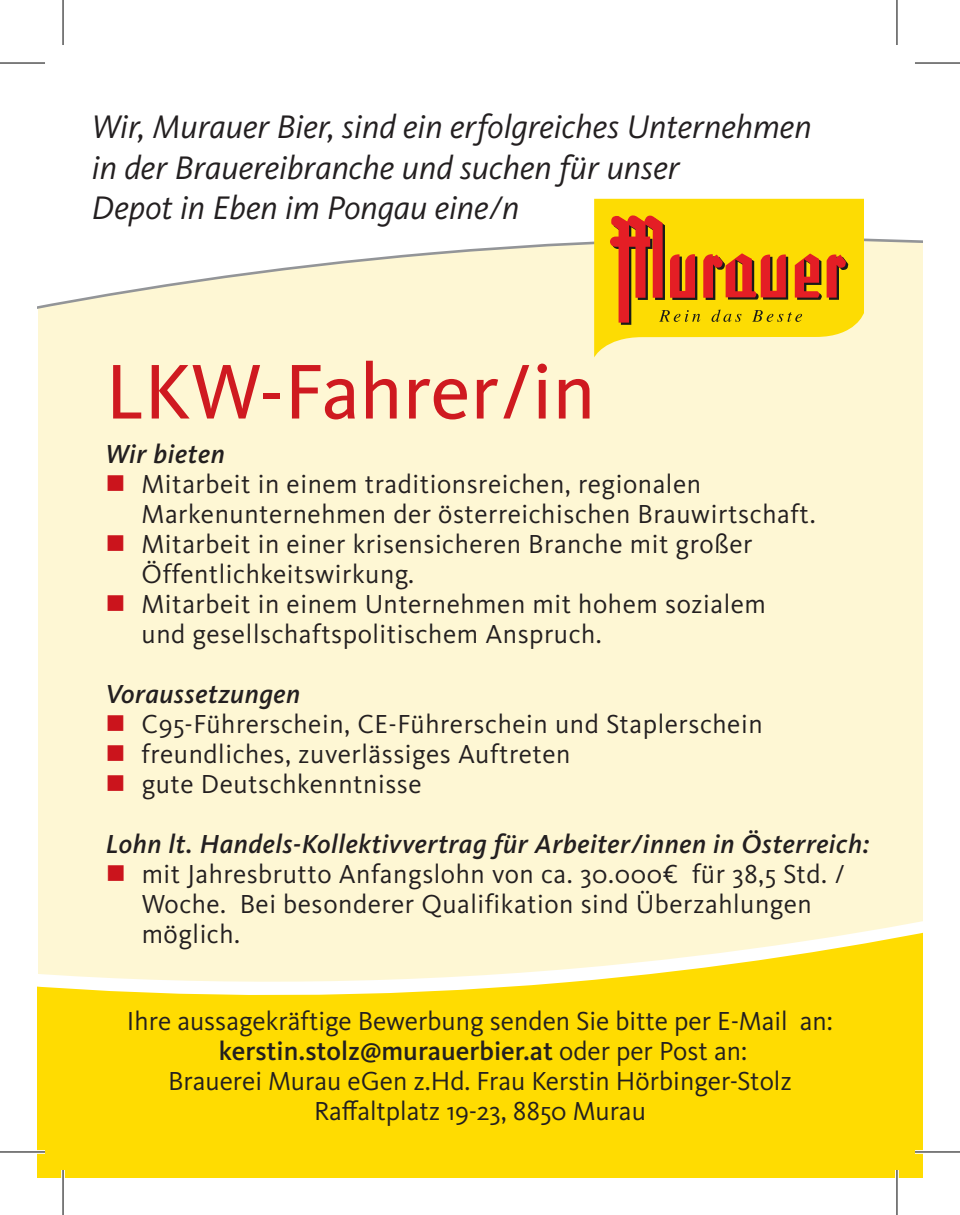
<style>
.page{position:relative;width:960px;height:1215px;background:#fff}
.page>*{position:absolute;margin:0;border:0;box-sizing:border-box;transform-origin:0 0}
.t1{font:80.4px "Kievit Pro";color:#cf1a20}
.t2{font:italic 33.9px/40.5px "Kievit Pro";color:#231f20}
.t3{font:27px/30px "Kievit Pro";letter-spacing:.02em;color:#231f20}
.t4{font:27px/30px "Kievit Pro";color:#231f20;text-align:center}
.t5{font:italic 500 27px "Kievit Pro";letter-spacing:.02em;color:#231f20}
.s1{color:#cb141c}
.s2{font-weight:500}
</style>
<div class="page">
<div style="left:37px;top:37px;width:885px;height:972px;background:#fef7d4"></div>
<svg style="left:37px;top:898px;width:885px;height:279px;fill:#ffdc01"></svg>
<svg style="left:37px;top:37px;width:885px;height:307px"></svg>
<svg style="left:594px;top:199px;width:269px;height:158px;background:#edb524"></svg>
<hr style="left:0;top:61px;width:45px;height:4px;background:#fff">
<hr style="left:914px;top:61px;width:45px;height:4px;background:#fff">
<hr style="left:0;top:1150px;width:45px;height:3px;background:#fff">
<hr style="left:914px;top:1150px;width:45px;height:3px;background:#fff">
<hr style="left:61px;top:0;width:4px;height:45px;background:#fff">
<svg style="left:61px;top:1170px;width:4px;height:8px"></svg>
<hr style="left:895px;top:0;width:3px;height:45px;background:#fff">
<hr style="left:895px;top:1170px;width:3px;height:45px;background:#fff">
<hr style="left:0;top:62px;width:45px;height:2px;background:#000">
<hr style="left:914px;top:62px;width:45px;height:2px;background:#000">
<hr style="left:0;top:1151px;width:45px;height:1px;background:#000">
<hr style="left:914px;top:1151px;width:45px;height:1px;background:#000">
<hr style="left:62px;top:0;width:2px;height:45px;background:#000">
<hr style="left:62px;top:1170px;width:2px;height:45px;background:#000">
<hr style="left:896px;top:0;width:1px;height:45px;background:#000">
<hr style="left:896px;top:1170px;width:1px;height:45px;background:#000">
<p class="t2" style="left:92px;top:106px;width:721px">Wir, Murauer Bier, sind ein erfolgreiches Unternehmen in der Brauereibranche und suchen für unser<br>Depot in Eben im Pongau eine/n</p>
<h1 class="t1" style="left:106px;top:343px;width:491px">LKW-Fahrer/in</h1>
<p class="t5" style="left:106px;top:437px;width:121px">Wir bieten</p>
<p class="t3" style="left:142px;top:468px;width:675px;text-indent:-36px"><span class="s1">■</span> Mitarbeit in einem traditionsreichen, regionalen<br>Markenunternehmen der österreichischen Brauwirtschaft.</p>
<p class="t3" style="left:142px;top:528px;width:612px;text-indent:-36px"><span class="s1">■</span> Mitarbeit in einer krisensicheren Branche mit großer<br>Öffentlichkeitswirkung.</p>
<p class="t3" style="left:142px;top:588px;width:626px;text-indent:-36px"><span class="s1">■</span> Mitarbeit in einem Unternehmen mit hohem sozialem und gesellschaftspolitischem Anspruch.</p>
<p class="t5" style="left:106px;top:677px;width:196px">Voraussetzungen</p>
<p class="t3" style="left:106px;top:708px;width:658px"><span class="s1">■</span> C95-Führerschein, CE-Führerschein und Staplerschein</p>
<p class="t3" style="left:106px;top:738px;width:466px"><span class="s1">■</span> freundliches, zuverlässiges Auftreten</p>
<p class="t3" style="left:106px;top:768px;width:318px"><span class="s1">■</span> gute Deutschkenntnisse</p>
<p class="t5" style="left:106px;top:827px;width:765px">Lohn lt. Handels-Kollektivvertrag für Arbeiter/innen in Österreich:</p>
<p class="t3" style="left:142px;top:858px;width:705px;text-indent:-36px"><span class="s1">■</span> mit Jahresbrutto Anfangslohn von ca. 30.000€ für 38,5 Std. /<br>Woche. Bei besonderer Qualifikation sind Überzahlungen möglich.</p>
<p class="t4" style="left:127px;top:1005px;width:707px">Ihre aussagekräftige Bewerbung senden Sie bitte per E-Mail an: <span class="s2">kerstin.stolz@murauerbier.at</span> oder per Post an:<br>Brauerei Murau eGen z.Hd. Frau Kerstin Hörbinger-Stolz Raffaltplatz 19-23, 8850 Murau</p>
</div>
